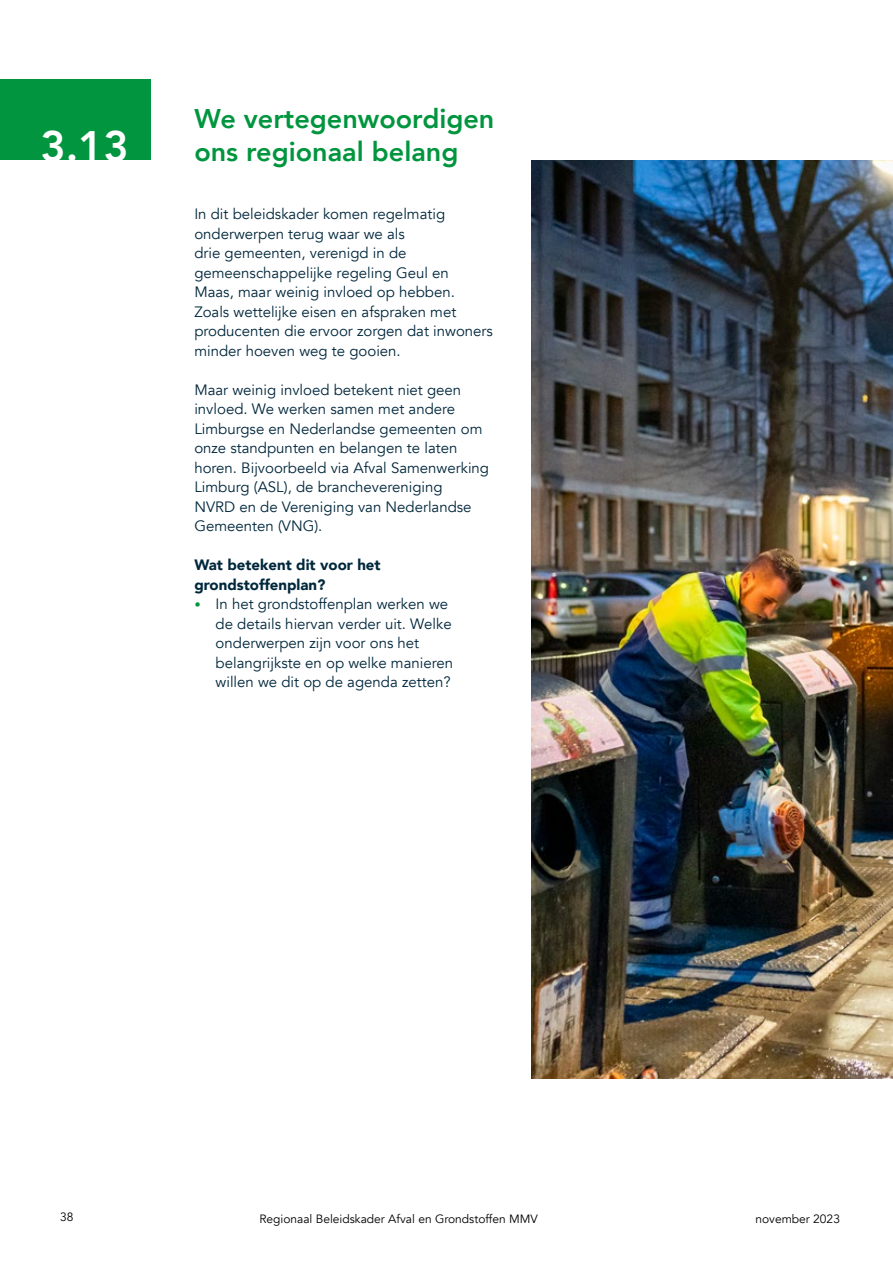
<style>
.page{position:relative;width:893px;height:1263px;background:#fff}
.page>*{position:absolute;margin:0;border:0;box-sizing:border-box;transform-origin:0 0}
.t1{font:800 42.6px "Avenir";color:#fff}
.t2{font:800 27px/32.4px "Avenir";color:#00953e}
.t3{font:15px/19.5px "Avenir";color:#00273c}
.t4{font:900 15px/19.5px "Avenir";color:#00273c}
.t5{font:12px "Avenir";color:#000}
.s1{font-family:"Dolly Pro";font-weight:700;font-size:18px;color:#00953e}
</style>
<div class="page">
<img style="left:531px;top:161px;width:362px;height:917px">
<div style="left:0;top:79px;width:150px;height:80px;background:#00953e"></div>
<h1 class="t1" style="left:40px;top:113px;width:90px">3.13</h1>
<h2 class="t2" style="left:194px;top:103px;width:302px">We vertegenwoordigen ons regionaal belang</h2>
<p class="t3" style="left:194px;top:204px;width:300px">In dit beleidskader komen regelmatig onderwerpen terug waar we als<br>drie gemeenten, verenigd in de gemeenschappelijke regeling Geul en<br>Maas, maar weinig invloed op hebben.<br>Zoals wettelijke eisen en afspraken met producenten die ervoor zorgen dat inwoners minder hoeven weg te gooien.</p>
<p class="t3" style="left:194px;top:380px;width:296px">Maar weinig invloed betekent niet geen invloed. We werken samen met andere Limburgse en Nederlandse gemeenten om onze standpunten en belangen te laten horen. Bijvoorbeeld via Afval Samenwerking Limburg (ASL), de branchevereniging<br>NVRD en de Vereniging van Nederlandse Gemeenten (VNG).</p>
<p class="t4" style="left:194px;top:555px;width:188px">Wat betekent dit voor het grondstoffenplan?</p>
<p class="t3" style="left:216px;top:594px;width:239px;text-indent:-21px"><span class="s1">•</span> In het grondstoffenplan werken we de details hiervan verder uit. Welke onderwerpen zijn voor ons het belangrijkste en op welke manieren willen we dit op de agenda zetten?</p>
<p class="t5" style="left:60px;top:1209px;width:15px">38</p>
<p class="t5" style="left:259px;top:1212px;width:280px">Regionaal Beleidskader Afval en Grondstoffen MMV</p>
<p class="t5" style="left:755px;top:1212px;width:86px">november 2023</p>
</div>
